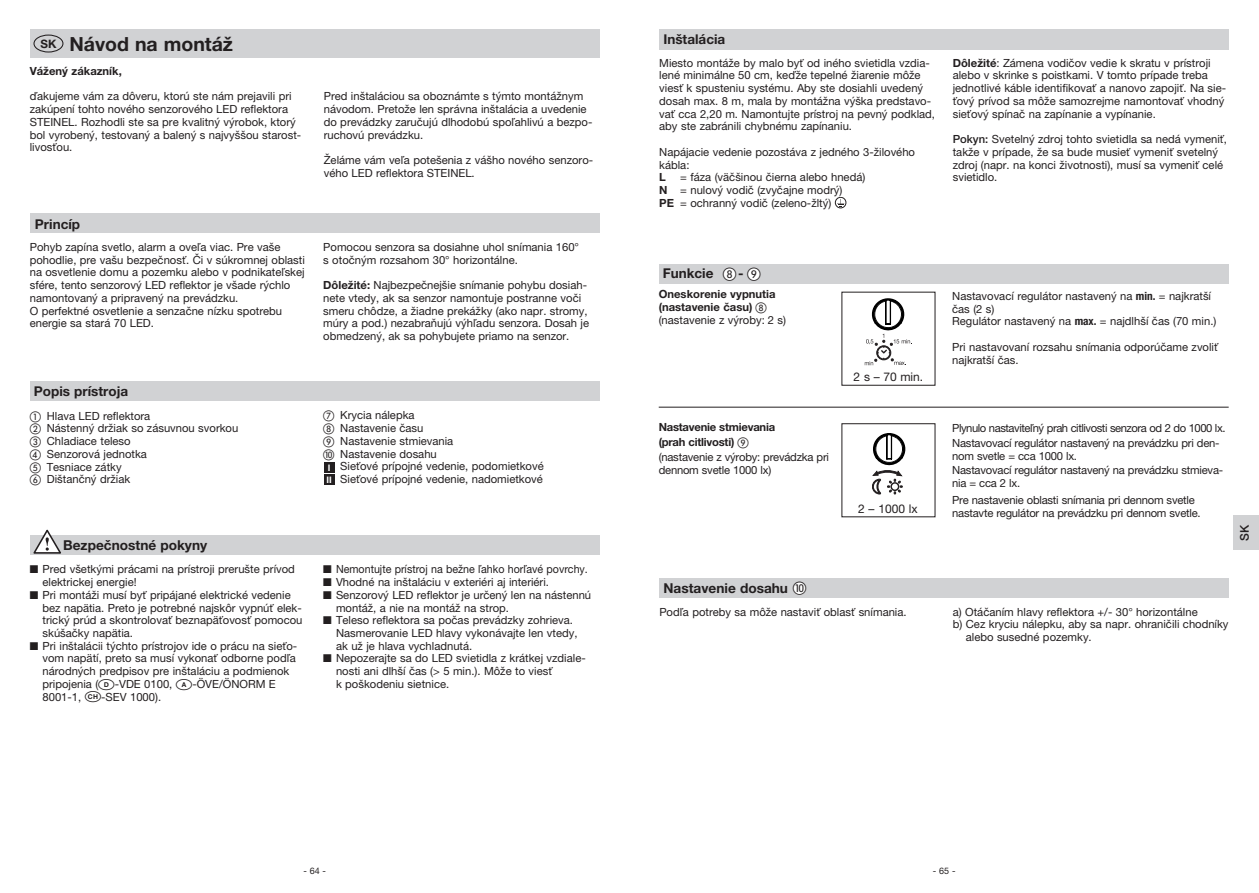
<style>
.page{position:relative;width:1259px;height:893px;background:#fff}
.page>*{position:absolute;margin:0;border:0;box-sizing:border-box;transform-origin:0 0}
.t1{font:700 19.5px "Helvetica Neue LT Pro";color:#231f20}
.t2{font:700 13.65px "Helvetica Neue LT Pro";color:#231f20}
.t3{font:13.65px "European Pi One";color:#231f20}
.t4{font:700 13.5px "Helvetica Neue LT Pro";color:#231f20}
.t5{font:12px "Helvetica Neue LT Pro";color:#231f20}
.t6{font:500 12px "Helvetica Neue LT Pro";color:#231f20}
.t7{font:700 11.7px "Helvetica Neue LT Pro";color:#231f20}
.t8{font:11.25px/12.8px "Helvetica Neue LT Pro";color:#231f20}
.t9{font:11.25px/14.9px "Helvetica Neue LT Pro";letter-spacing:-.02em;color:#231f20}
.t10{font:11.25px/14.9px "Helvetica Neue LT Pro";letter-spacing:-.04em;color:#231f20}
.t11{font:700 11.25px/12.8px "Helvetica Neue LT Pro";color:#231f20}
.t12{font:700 11.25px/14.9px "Helvetica Neue LT Pro";letter-spacing:-.02em;color:#231f20}
.t13{font:11.25px "Helvetica Neue LT Pro";color:#231f20;scale:.95 1}
.t14{font:9px "Helvetica Neue LT Pro";color:#231f20}
.t15{font:700 9px/11.9px "Helvetica Neue LT Pro";color:#fff}
.s1{font-weight:700}
.s2{font-family:"European Pi One"}
.s3{font-family:"National Codes Europe";font-size:16.5px}
.s4{font-weight:500}
.s5{font-family:"European Pi One";font-weight:400}
.s6{font-weight:400}
.s7{font-weight:700;font-stretch:condensed}
</style>
<div class="page">
<div style="left:1233px;top:515px;width:26px;height:35px;background:#d1d2d4"></div>
<svg style="left:872px;top:433px;width:34px;height:61px"></svg>
<div style="left:30px;top:30px;width:570px;height:28px;background:#d1d2d4"></div>
<div style="left:33px;top:35px;width:30px;height:18px;border:1px solid #231f20;border-radius:50%"></div>
<div style="left:30px;top:535px;width:570px;height:20px;background:#d1d2d4"></div>
<svg style="left:33px;top:529px;width:28px;height:25px"></svg>
<div style="left:30px;top:213px;width:570px;height:20px;background:#d1d2d4"></div>
<div style="left:30px;top:381px;width:570px;height:20px;background:#d1d2d4"></div>
<div style="left:324px;top:463px;width:10px;height:10px;background:#231f20"></div>
<div style="left:324px;top:475px;width:10px;height:10px;background:#231f20"></div>
<div style="left:658px;top:264px;width:570px;height:19px;background:#d1d2d4"></div>
<hr style="left:659px;top:407px;width:569px;height:1px;background:#231f20">
<div style="left:659px;top:578px;width:570px;height:20px;background:#d1d2d4"></div>
<div style="left:793px;top:582px;width:13px;height:13px;background:#fff;border-radius:50%"></div>
<div style="left:659px;top:30px;width:570px;height:20px;background:#d1d2d4"></div>
<div style="left:835px;top:197px;width:11px;height:11px;border:1px solid #231f20;border-radius:50%"></div>
<svg style="left:837px;top:199px;width:7px;height:8px"></svg>
<div style="left:723px;top:268px;width:13px;height:13px;background:#fff;border-radius:50%"></div>
<div style="left:747px;top:268px;width:13px;height:13px;background:#fff;border-radius:50%"></div>
<svg style="left:864px;top:298px;width:48px;height:67px"></svg>
<h1 class="t1" style="left:69px;top:32px;width:165px">Návod na montáž</h1>
<p class="t11" style="left:30px;top:64px;width:94px">Vážený zákazník,</p>
<p class="t8" style="left:30px;top:90px;width:273px">ďakujeme vám za dôveru, ktorú ste nám prejavili pri zakúpení tohto nového senzorového LED reflektora STEINEL. Rozhodli ste sa pre kvalitný výrobok, ktorý bol vyrobený, testovaný a balený s najvyššou starost&shy;livosťou.</p>
<p class="t8" style="left:324px;top:90px;width:270px">Pred inštaláciou sa oboznámte s týmto montážnym návodom. Pretože len správna inštalácia a uvedenie do prevádzky zaručujú dlhodobú spoľahlivú a bezpo&shy;ruchovú prevádzku.</p>
<p class="t8" style="left:324px;top:153px;width:271px">Želáme vám veľa potešenia z vášho nového senzoro&shy;vého LED reflektora STEINEL.</p>
<p class="t7" style="left:40px;top:37px;width:17px">SK</p>
<p class="t4" style="left:35px;top:215px;width:47px">Princíp</p>
<p class="t8" style="left:30px;top:240px;width:277px">Pohyb zapína svetlo, alarm a oveľa viac. Pre vaše pohodlie, pre vašu bezpečnosť. Či v súkromnej oblasti na osvetlenie domu a pozemku alebo v podnikateľskej sfére, tento senzorový LED reflektor je všade rýchlo namontovaný a pripravený na prevádzku.<br>O perfektné osvetlenie a senzačne nízku spotrebu energie sa stará 70 LED.</p>
<p class="t8" style="left:323px;top:240px;width:257px">Pomocou senzora sa dosiahne uhol snímania 160° s otočným rozsahom 30° horizontálne.</p>
<p class="t8" style="left:323px;top:278px;width:267px"><span class="s1">Dôležité:</span> Najbezpečnejšie snímanie pohybu dosiah&shy;nete vtedy, ak sa senzor namontuje postranne voči smeru chôdze, a žiadne prekážky (ako napr. stromy, múry a pod.) nezabraňujú výhľadu senzora. Dosah je obmedzený, ak sa pohybujete priamo na senzor.</p>
<p class="t4" style="left:34px;top:382px;width:96px">Popis prístroja</p>
<p class="t8" style="left:30px;top:409px;width:210px"><span class="s2">A</span> Hlava LED reflektora<br><span class="s2">B</span> Nástenný držiak so zásuvnou svorkou<br><span class="s2">C</span> Chladiace teleso<br><span class="s2">D</span> Senzorová jednotka<br><span class="s2">E</span> Tesniace zátky<br><span class="s2">F</span> Dištančný držiak</p>
<p class="t8" style="left:323px;top:409px;width:132px"><span class="s2">G</span> Krycia nálepka<br><span class="s2">H</span> Nastavenie času<br><span class="s2">I</span> Nastavenie stmievania<br><span class="s2">J</span> Nastavenie dosahu</p>
<p class="t8" style="left:340px;top:460px;width:205px">Sieťové prípojné vedenie, podomietkové<br>Sieťové prípojné vedenie, nadomietkové</p>
<p class="t15" style="left:326px;top:462px;width:7px">I<br>II</p>
<p class="t2" style="left:63px;top:536px;width:145px">Bezpečnostné pokyny</p>
<p class="t8" style="left:43px;top:563px;width:254px;text-indent:-13px">■ Pred všetkými prácami na prístroji prerušte prívod elektrickej energie!</p>
<p class="t8" style="left:43px;top:588px;width:261px;text-indent:-13px">■ Pri montáži musí byť pripájané elektrické vedenie bez napätia. Preto je potrebné najskôr vypnúť elek&shy;trický prúd a skontrolovať beznapäťovosť pomocou skúšačky napätia.</p>
<p class="t8" style="left:43px;top:639px;width:256px;text-indent:-13px">■ Pri inštalácii týchto prístrojov ide o prácu na sieťo&shy;vom napätí, preto sa musí vykonať odborne podľa národných predpisov pre inštaláciu a podmienok pripojenia (<span class="s3">D</span>-VDE 0100, <span class="s3">a</span>-ÖVE/ÖNORM E 8001-1, <span class="s3">h</span>-SEV 1000).</p>
<p class="t13" style="left:323px;top:562px;width:280px">■ Nemontujte prístroj na bežne ľahko horľavé povrchy.</p>
<p class="t8" style="left:323px;top:575px;width:227px">■ Vhodné na inštaláciu v exteriéri aj interiéri.</p>
<p class="t8" style="left:336px;top:588px;width:257px;text-indent:-13px">■ Senzorový LED reflektor je určený len na nástennú montáž, a nie na montáž na strop.</p>
<p class="t8" style="left:336px;top:614px;width:243px;text-indent:-13px">■ Teleso reflektora sa počas prevádzky zohrieva.<br>Nasmerovanie LED hlavy vykonávajte len vtedy, ak už je hlava vychladnutá.</p>
<p class="t8" style="left:336px;top:652px;width:251px;text-indent:-13px">■ Nepozerajte sa do LED svietidla z krátkej vzdiale&shy;nosti ani dlhší čas (&gt; 5 min.). Môže to viesť<br>k poškodeniu sietnice.</p>
<p class="t4" style="left:663px;top:31px;width:63px">Inštalácia</p>
<p class="t8" style="left:659px;top:56px;width:277px">Miesto montáže by malo byť od iného svietidla vzdia&shy;lené minimálne 50 cm, keďže tepelné žiarenie môže viesť k spusteniu systému. Aby ste dosiahli uvedený dosah max. 8 m, mala by montážna výška predstavo&shy;vať cca 2,20 m. Namontujte prístroj na pevný podklad, aby ste zabránili chybnému zapínaniu.</p>
<p class="t8" style="left:659px;top:145px;width:257px">Napájacie vedenie pozostáva z jedného 3-žilového kábla:</p>
<p class="t11" style="left:659px;top:171px;width:8px">L</p>
<p class="t8" style="left:659px;top:171px;width:207px;text-indent:21px">= fáza (väčšinou čierna alebo hnedá)<br><span class="s1">N</span> = nulový vodič (zvyčajne modrý)<br><span class="s1">PE</span> = ochranný vodič (zeleno-žltý)</p>
<p class="t8" style="left:952px;top:56px;width:275px"><span class="s1">Dôležité</span>: Zámena vodičov vedie k skratu v prístroji alebo v skrinke s poistkami. V tomto prípade treba jednotlivé káble identifikovať a nanovo zapojiť. Na sie&shy;ťový prívod sa môže samozrejme namontovať vhodný sieťový spínač na zapínanie a vypínanie.</p>
<p class="t8" style="left:952px;top:132px;width:276px"><span class="s4">Pokyn:</span> Svetelný zdroj tohto svietidla sa nedá vymeniť, takže v prípade, že sa bude musieť vymeniť svetelný zdroj (napr. na konci životnosti), musí sa vymeniť celé svietidlo.</p>
<p class="t3" style="left:723px;top:267px;width:39px">H I</p>
<p class="t4" style="left:662px;top:264px;width:52px">Funkcie</p>
<p class="t4" style="left:738px;top:264px;width:7px">-</p>
<p class="t11" style="left:659px;top:288px;width:129px">Oneskorenie vypnutia (nastavenie času) <span class="s5">H </span><span class="s6">(nastavenie z výroby: 2 s)</span></p>
<p class="t8" style="left:952px;top:289px;width:266px">Nastavovací regulátor nastavený na <span class="s7">min.</span> = najkratší čas (2 s)<br>Regulátor nastavený na <span class="s7">max.</span> = najdlhší čas (70 min.)</p>
<p class="t8" style="left:952px;top:340px;width:267px">Pri nastavovaní rozsahu snímania odporúčame zvoliť najkratší čas.</p>
<p class="t5" style="left:853px;top:369px;width:71px">2 s – 70 min.</p>
<p class="t12" style="left:659px;top:419px;width:172px">Nastavenie stmievania<br>(prah citlivosti) <span class="s5">I<br></span><span class="s6">(nastavenie z výroby: prevádzka pri</span></p>
<p class="t9" style="left:659px;top:462px;width:114px">dennom svetle 1000 lx)</p>
<p class="t5" style="left:858px;top:501px;width:61px">2 – 1000 lx</p>
<p class="t10" style="left:952px;top:420px;width:275px">Plynulo nastaviteľný prah citlivosti senzora od 2 do 1000 lx.<br>Nastavovací regulátor nastavený na prevádzku pri den-</p>
<p class="t9" style="left:952px;top:448px;width:272px">nom svetle = cca 1000 lx.<br>Nastavovací regulátor nastavený na prevádzku stmieva-</p>
<p class="t9" style="left:952px;top:474px;width:244px;line-height:17px">nia = cca 2 lx.<br>Pre nastavenie oblasti snímania pri dennom svetle</p>
<p class="t9" style="left:952px;top:505px;width:250px">nastavte regulátor na prevádzku pri dennom svetle.</p>
<p class="t6" style="left:1237px;top:541px;width:18px;rotate:-90deg">SK</p>
<p class="t2" style="left:663px;top:579px;width:144px">Nastavenie dosahu <span class="s5">J</span></p>
<p class="t8" style="left:659px;top:605px;width:249px">Podľa potreby sa môže nastaviť oblasť snímania.</p>
<p class="t8" style="left:953px;top:605px;width:246px">a) Otáčaním hlavy reflektora +/- 30° horizontálne</p>
<p class="t8" style="left:953px;top:618px;width:277px">b) Cez kryciu nálepku, aby sa napr. ohraničili chodníky</p>
<p class="t8" style="left:966px;top:631px;width:127px">alebo susedné pozemky.</p>
<p class="t14" style="left:303px;top:865px;width:24px">- 64 -</p>
<p class="t14" style="left:933px;top:865px;width:24px">- 65 -</p>
</div>
